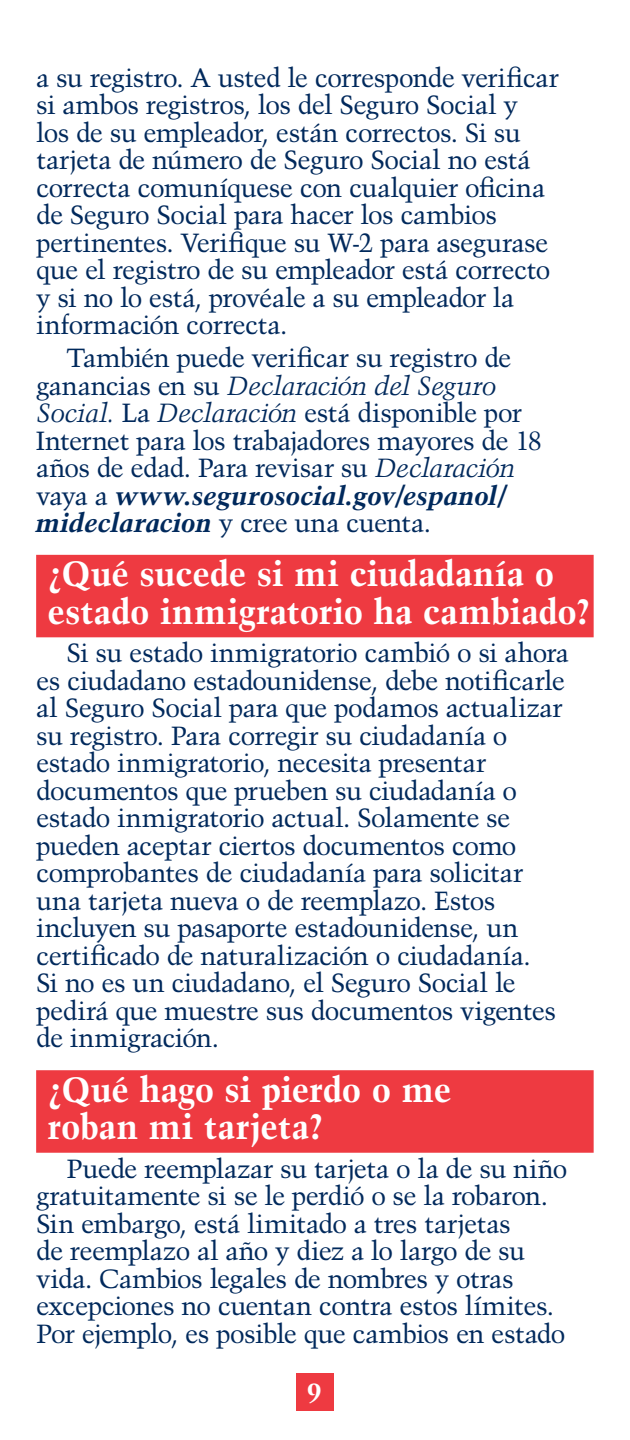
<style>
.page{position:relative;width:630px;height:1440px;background:#fff}
.page>*{position:absolute;margin:0;border:0;box-sizing:border-box;transform-origin:0 0}
.Header1_2lines{font:700 35px/37.5px "Trump Mediaeval";letter-spacing:-.005em;color:#fff}
.t1{font:700 27.5px "Trump Mediaeval";color:#fff}
.paragraph_format{font:26.25px/27.5px "Trump Mediaeval";letter-spacing:-.025em;color:#00295c}
.s1{font-style:italic}
.s2{font-weight:700;font-style:italic}
</style>
<div class="page">
<div style="left:36px;top:555px;width:558px;height:82px;background:#ee3a41"></div>
<div style="left:36px;top:1070px;width:558px;height:83px;background:#ee3a41"></div>
<div style="left:296px;top:1373px;width:38px;height:38px;background:#ee3a41"></div>
<p class="paragraph_format" style="left:36px;top:63px;width:524px">a su registro. A usted le corresponde verificar si ambos registros, los del Seguro Social y<br>los de su empleador, están correctos. Si su tarjeta de número de Seguro Social no está correcta comuníquese con cualquier oficina de Seguro Social para hacer los cambios pertinentes. Verifique su W-2 para asegurase que el registro de su empleador está correcto y si no lo está, provéale a su empleador la información correcta.</p>
<p class="paragraph_format" style="left:36px;top:344px;width:508px;text-indent:30px">También puede verificar su registro de ganancias en su <span class="s1">Declaración del Seguro Social.</span> La <span class="s1">Declaración</span> está disponible por Internet para los trabajadores mayores de 18 años de edad. Para revisar su <span class="s1">Declaración </span>vaya a <span class="s2">www.segurosocial.gov/espanol/ mideclaracion</span> y cree una cuenta.</p>
<h1 class="Header1_2lines" style="left:47px;top:554px;width:545px">¿Qué sucede si mi ciudadanía o estado inmigratorio ha cambiado?</h1>
<p class="paragraph_format" style="left:36px;top:639px;width:534px;text-indent:30px">Si su estado inmigratorio cambió o si ahora es ciudadano estadounidense, debe notificarle al Seguro Social para que podamos actualizar su registro. Para corregir su ciudadanía o estado inmigratorio, necesita presentar documentos que prueben su ciudadanía o estado inmigratorio actual. Solamente se pueden aceptar ciertos documentos como comprobantes de ciudadanía para solicitar una tarjeta nueva o de reemplazo. Estos incluyen su pasaporte estadounidense, un certificado de naturalización o ciudadanía.<br>Si no es un ciudadano, el Seguro Social le pedirá que muestre sus documentos vigentes de inmigración.</p>
<h1 class="Header1_2lines" style="left:47px;top:1070px;width:405px">¿Qué hago si pierdo o me roban mi tarjeta?</h1>
<p class="paragraph_format" style="left:36px;top:1155px;width:533px;text-indent:30px">Puede reemplazar su tarjeta o la de su niño gratuitamente si se le perdió o se la robaron.<br>Sin embargo, está limitado a tres tarjetas<br>de reemplazo al año y diez a lo largo de su vida. Cambios legales de nombres y otras excepciones no cuentan contra estos límites.<br>Por ejemplo, es posible que cambios en estado</p>
<p class="t1" style="left:307px;top:1376px;width:17px">9</p>
</div>
